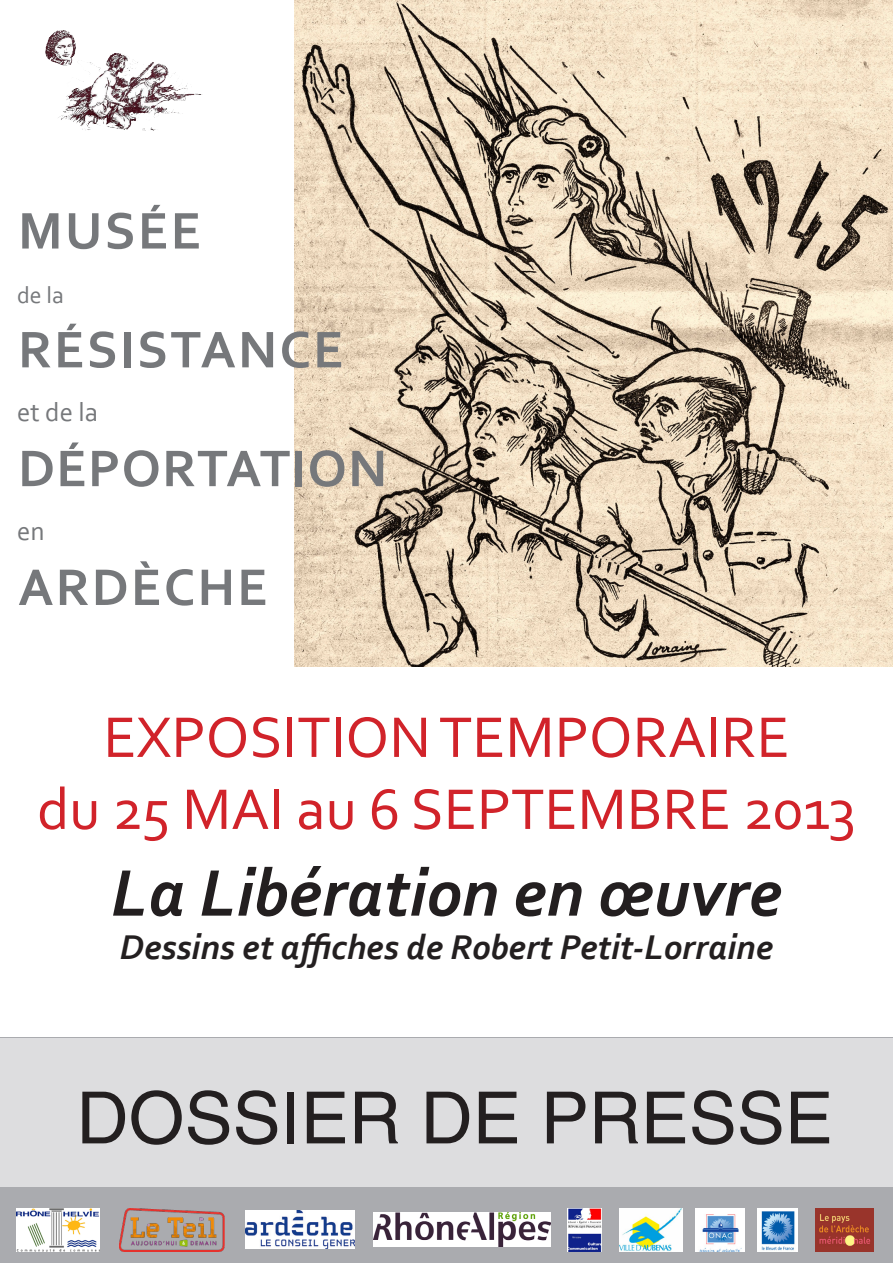
<style>
.page{position:relative;width:893px;height:1263px;background:#fff}
.page>*{position:absolute;margin:0;border:0;box-sizing:border-box;transform-origin:0 0}
.t1{font:72px "Helvetica";color:#231f20}
.t2{font:italic 700 69px "Corbel";color:#231f20}
.t3{font:60px "Corbel";color:#d1232a}
.t4{font:700 54px "Corbel";letter-spacing:.04em;color:#76787b}
.t5{font:700 54px "Corbel";letter-spacing:.02em;color:#76787b}
.t6{font:italic 700 36px "Corbel";color:#231f20}
.t7{font:27px "Corbel";color:#76787b}
.t8{font:24px "Corbel";color:#76787b}
</style>
<div class="page">
<div style="left:0;top:1037px;width:893px;height:226px;background:#aaabaf"></div>
<img style="left:45px;top:30px;width:157px;height:101px">
<img style="left:294px;top:0;width:599px;height:666px">
<div style="left:0;top:1037px;width:893px;height:149px;background:#dddddf"></div>
<hr style="left:892px;top:0;width:1px;height:196px;background:#fff">
<img style="left:815px;top:1209px;width:58px;height:42px">
<img style="left:568px;top:1209px;width:34px;height:42px">
<img style="left:17px;top:1209px;width:83px;height:42px">
<img style="left:695px;top:1209px;width:49px;height:42px">
<img style="left:620px;top:1209px;width:62px;height:42px">
<img style="left:118px;top:1209px;width:107px;height:42px">
<img style="left:246px;top:1210px;width:108px;height:38px">
<img style="left:373px;top:1212px;width:177px;height:34px">
<img style="left:758px;top:1209px;width:39px;height:42px">
<p class="t4" style="left:18px;top:197px;width:185px">MUSÉE</p>
<p class="t8" style="left:17px;top:280px;width:48px">de la</p>
<p class="t4" style="left:18px;top:316px;width:327px">RÉSISTANCE</p>
<p class="t7" style="left:17px;top:396px;width:83px">et de la</p>
<p class="t5" style="left:18px;top:435px;width:371px">DÉPORTATION</p>
<p class="t7" style="left:17px;top:514px;width:29px">en</p>
<p class="t4" style="left:18px;top:554px;width:251px">ARDÈCHE</p>
<p class="t3" style="left:103px;top:700px;width:688px">EXPOSITION TEMPORAIRE</p>
<p class="t3" style="left:37px;top:772px;width:820px">du 25 MAI au 6 SEPTEMBRE 2013</p>
<p class="t2" style="left:111px;top:850px;width:672px">La Libération en œuvre</p>
<p class="t6" style="left:120px;top:925px;width:655px">Dessins et affiches de Robert Petit-Lorraine</p>
<p class="t1" style="left:77px;top:1076px;width:758px">DOSSIER DE PRESSE</p>
</div>
